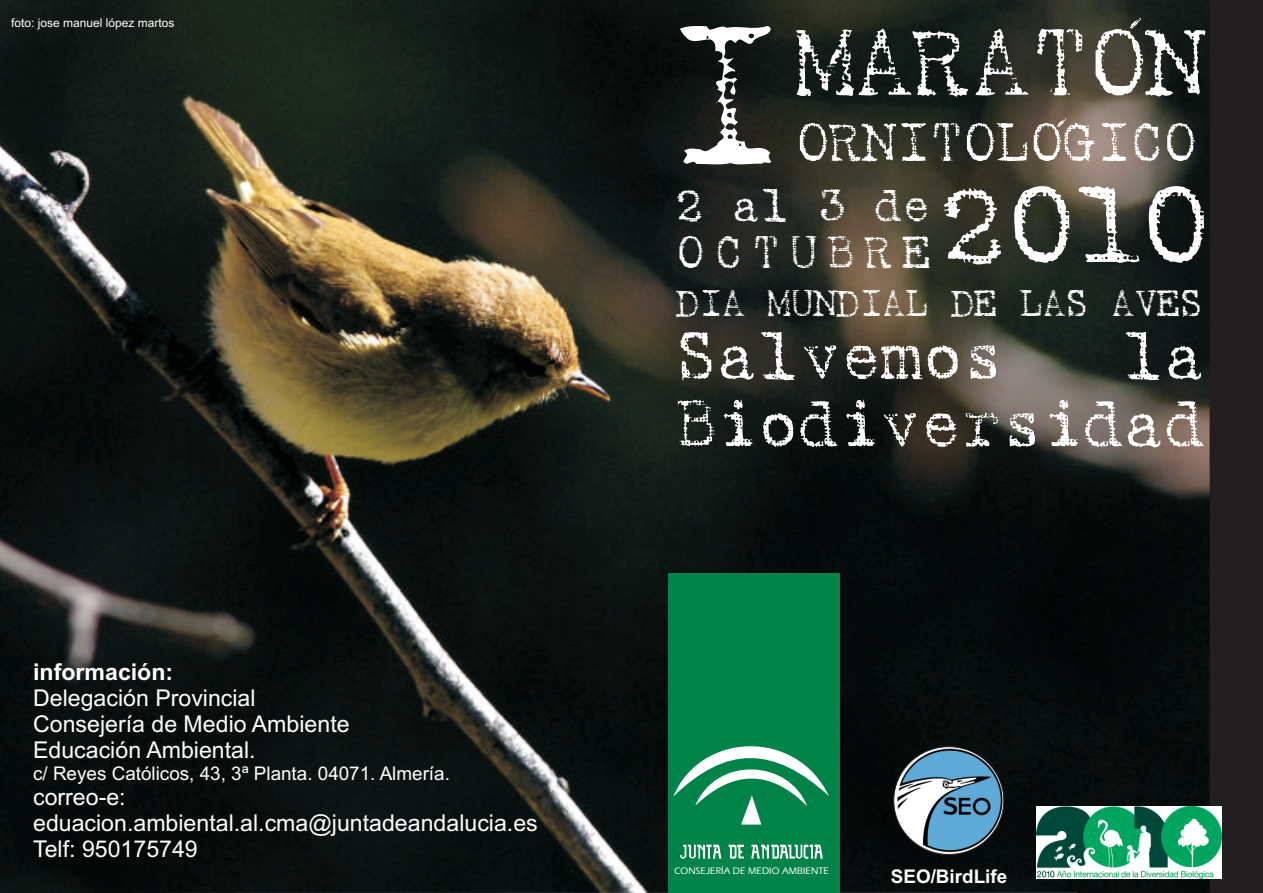
<style>
.page{position:relative;width:1263px;height:893px;background:#fff}
.page>*{position:absolute;margin:0;border:0;box-sizing:border-box;transform-origin:0 0}
.t1{font:201.15px "Batik";color:#fff}
.t2{font:111.15px "Batik";color:#fff}
.t3{font:96.45px "Batik";color:#fff}
.t4{font:67.35px/67.7px "Batik";color:#fff;text-align:right}
.t5{font:55.05px "Batik";color:#fff}
.t6{font:46.5px/46.8px "Batik";letter-spacing:.205em;color:#fff}
.t7{font:37.8px "Batik";color:#fff}
.t8{font:23.1px/25.8px "Arial";color:#fff}
.t9{font:700 23.1px "Arial";color:#fff}
.t10{font:18.9px "Arial";color:#fff}
.t11{font:700 18.9px "Arial";color:#fff}
.t12{font:12px "Arial";color:#fff}
.t13{font:500 9.75px "Eras ITC";color:#fff}
</style>
<div class="page">
<div style="left:1209px;top:0;width:54px;height:893px;background:#231f20"></div>
<img style="left:0;top:0;width:1209px;height:893px">
<img style="left:1036px;top:806px;width:185px;height:73px">
<div style="left:668px;top:574px;width:171px;height:319px;background:#008348"></div>
<svg style="left:673px;top:746px;width:156px;height:78px"></svg>
<svg style="left:680px;top:845px;width:143px;height:14px"></svg>
<img style="left:894px;top:747px;width:110px;height:108px;border-radius:50%">
<svg style="left:1129px;top:18px;width:12px;height:12px"></svg>
<svg style="left:1057px;top:118px;width:9px;height:10px"></svg>
<p class="t12" style="left:11px;top:18px;width:165px">foto: jose manuel lópez martos</p>
<p class="t9" style="left:33px;top:663px;width:142px">información:</p>
<p class="t8" style="left:33px;top:687px;width:318px">Delegación Provincial<br>Consejería de Medio Ambiente<br>Educación Ambiental.</p>
<p class="t10" style="left:33px;top:766px;width:418px">c/ Reyes Católicos, 43, 3ª Planta. 04071. Almería.</p>
<p class="t8" style="left:33px;top:786px;width:506px">correo-e: eduacion.ambiental.al.cma@juntadeandalucia.es<br>Telf: 950175749</p>
<h1 class="t1" style="left:660px;top:12px;width:123px">I</h1>
<h3 class="t3" style="left:795px;top:22px;width:411px">MARATON</h3>
<h3 class="t5" style="left:795px;top:119px;width:402px">ORNITOLOGICO</h3>
<h3 class="t6" style="left:676px;top:186px;width:256px">2 al 3 de<br>OCTUBRE</h3>
<h2 class="t2" style="left:940px;top:178px;width:271px">2010</h2>
<h3 class="t7" style="left:676px;top:288px;width:528px">DIA MUNDIAL DE LAS AVES</h3>
<h3 class="t4" style="left:676px;top:327px;width:329px">Salvemos</h3>
<h3 class="t4" style="left:676px;top:327px;width:531px">la<br>Biodiversidad</h3>
<p class="t13" style="left:674px;top:867px;width:156px">CONSEJERÍA DE MEDIO AMBIENTE</p>
<p class="t11" style="left:891px;top:869px;width:118px">SEO/BirdLife</p>
</div>
